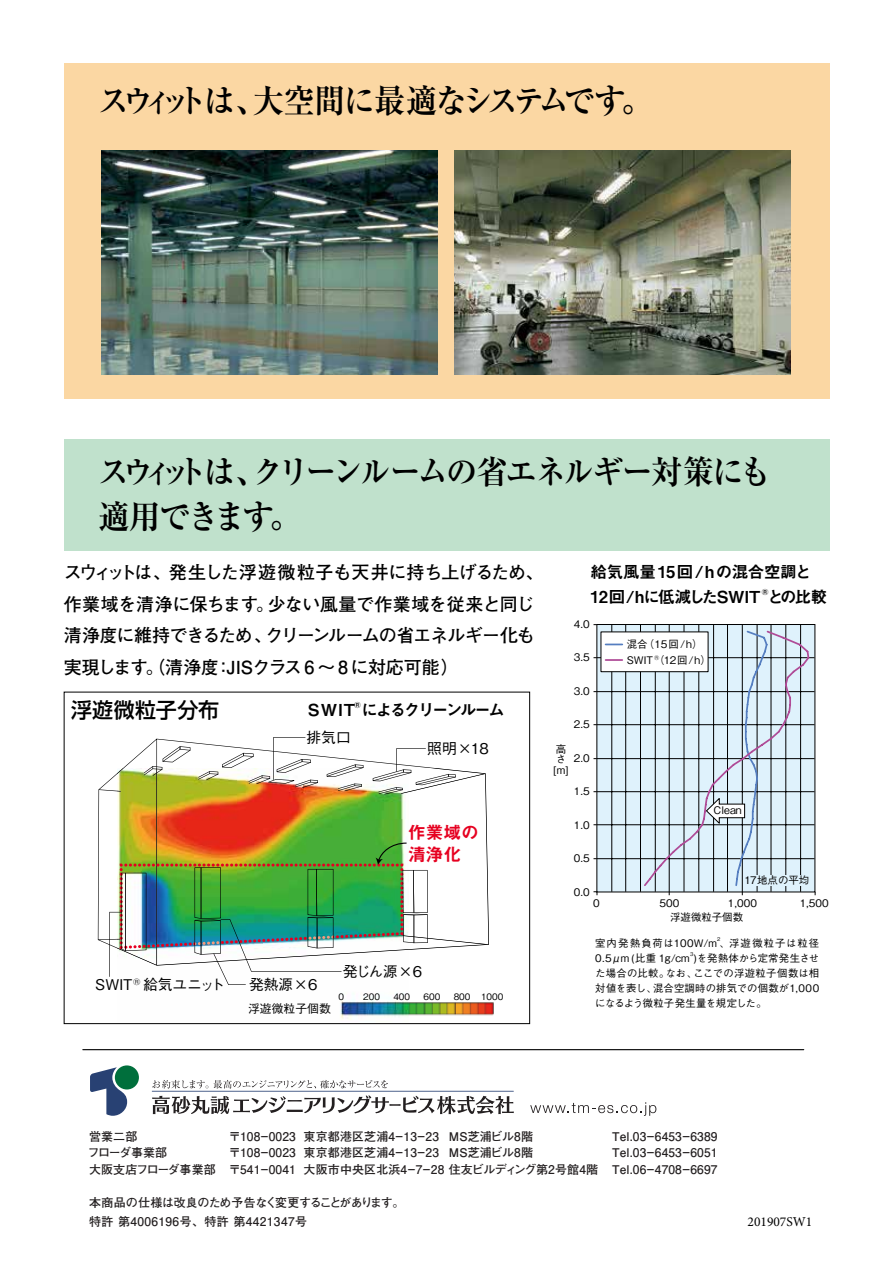
<style>
.page{position:relative;width:893px;height:1263px;background:#fff}
.page>*{position:absolute;margin:0;border:0;box-sizing:border-box;transform-origin:0 0}
.t1{font:700 33px/45px "Ryumin Pro";letter-spacing:-.09em;color:#000;scale:.95 1}
.t2{font:700 33px "Ryumin Pro";letter-spacing:-.16em;color:#000;scale:.95 1}
.t3{font:500 21px "Shin Go Pro";letter-spacing:.01em;color:#000}
.t4{font:700 18px/31.5px "Futo Go B101 Pro";letter-spacing:-.035em;color:#000}
.t5{font:17.7px/22.2px "Midashi Go Pro MB31 90 pv RKSJ H";color:#e60020}
.t6{font:16.5px/25.5px "Midashi Go Pro MB31";letter-spacing:-.03em;color:#000}
.t7{font:16.5px "Midashi Go Pro MB31";letter-spacing:-.145em;color:#000}
.t8{font:14.85px "Gothic BBB Pro Medium 90 pv RKSJ H";color:#000}
.t9{font:13.5px "Minion Pro";color:#000}
.t10{font:700 12px/16.5px "Futo Go B101 Pro";letter-spacing:.01em;color:#231f20;text-align:right}
.t11{font:700 12px/19.2px "Futo Go B101 Pro";letter-spacing:.03em;color:#231f20}
.t12{font:700 12px "Futo Go B101 Pro";letter-spacing:-.07em;color:#231f20}
.t13{font:11.85px "Gothic BBB Pro Medium 90 pv RKSJ H";color:#000}
.t14{font:10.5px/15.6px "Gothic BBB Pro Medium 90 pv RKSJ H";color:#000}
.t15{font:10.5px/10.5px "Gothic BBB Pro Medium 90 pv RKSJ V";color:#000}
.t16{font:500 10.35px/15px "Gothic BBB Pro";letter-spacing:.02em;color:#000;text-align:justify}
.t17{font:500 10.35px "Gothic BBB Pro";letter-spacing:-.015em;color:#000}
.t18{font:500 10.35px "Gothic BBB Pro";letter-spacing:.095em;color:#000}
.t19{font:8.85px "Gothic BBB Pro Medium 90 pv RKSJ H";color:#000}
.t20{font:8.25px "Midashi Go Pro MB31";color:#000}
.t21{font:500 5.25px "Gothic BBB Pro";color:#000}
</style>
<div class="page">
<div style="left:64px;top:64px;width:765px;height:335px;background:#fbd7a3"></div>
<div style="left:64px;top:439px;width:765px;height:112px;background:#c0e1cc"></div>
<div style="left:596px;top:624px;width:219px;height:268px;background:#dff2fc"></div>
<hr style="left:597px;top:858px;width:217px;height:1px;background:#000">
<hr style="left:597px;top:824px;width:217px;height:1px;background:#000">
<hr style="left:597px;top:791px;width:217px;height:1px;background:#000">
<hr style="left:597px;top:758px;width:217px;height:1px;background:#000">
<hr style="left:597px;top:724px;width:217px;height:1px;background:#000">
<hr style="left:597px;top:691px;width:217px;height:1px;background:#000">
<hr style="left:597px;top:657px;width:217px;height:1px;background:#000">
<hr style="left:611px;top:625px;width:1px;height:267px;background:#000">
<hr style="left:625px;top:625px;width:1px;height:267px;background:#000">
<hr style="left:640px;top:625px;width:1px;height:267px;background:#000">
<hr style="left:655px;top:625px;width:1px;height:267px;background:#000">
<hr style="left:684px;top:625px;width:1px;height:267px;background:#000">
<hr style="left:698px;top:625px;width:1px;height:267px;background:#000">
<hr style="left:713px;top:625px;width:1px;height:267px;background:#000">
<hr style="left:727px;top:625px;width:1px;height:267px;background:#000">
<hr style="left:757px;top:625px;width:1px;height:267px;background:#000">
<hr style="left:771px;top:625px;width:1px;height:267px;background:#000">
<hr style="left:785px;top:625px;width:1px;height:267px;background:#000">
<hr style="left:800px;top:625px;width:1px;height:267px;background:#000">
<hr style="left:669px;top:625px;width:1px;height:267px;background:#000">
<hr style="left:742px;top:625px;width:1px;height:267px;background:#000">
<svg style="left:593px;top:891px;width:5px;height:4px"></svg>
<div style="left:600px;top:631px;width:108px;height:41px;background:linear-gradient(to bottom,#fff,#fff)"></div>
<svg style="left:769px;top:629px;width:42px;height:259px"></svg>
<svg style="left:604px;top:629px;width:165px;height:266px"></svg>
<div style="left:744px;top:875px;width:66px;height:10px;background:#dff2fc"></div>
<img style="left:340px;top:999px;width:154px;height:20px">
<img style="left:98px;top:737px;width:390px;height:248px">
<div style="left:64px;top:692px;width:466px;height:332px;border:1px solid #000"></div>
<img style="left:101px;top:151px;width:337px;height:223px">
<img style="left:454px;top:151px;width:337px;height:223px">
<svg style="left:152px;top:1080px;width:236px;height:9px"></svg>
<hr style="left:152px;top:1091px;width:362px;height:1px;background:#284173">
<div style="left:115px;top:1065px;width:24px;height:24px;background:#006f3c;border-radius:50%"></div>
<svg style="left:90px;top:1067px;width:37px;height:49px"></svg>
<svg style="left:152px;top:1095px;width:362px;height:19px"></svg>
<svg style="left:530px;top:1102px;width:126px;height:14px"></svg>
<hr style="left:83px;top:1049px;width:721px;height:1px;background:#000">
<h1 class="t2" style="left:98px;top:75px;width:585px">スウィットは、大空間に最適なシステムです。</h1>
<h1 class="t1" style="left:98px;top:447px;width:710px">スウィットは、クリーンルームの省エネルギー対策にも適用できます。</h1>
<h3 class="t4" style="left:64px;top:554px;width:481px">スウィットは、発生した浮遊微粒子も天井に持ち上げるため、作業域を清浄に保ちます。少ない風量で作業域を従来と同じ清浄度に維持できるため、クリーンルームの省エネルギー化も実現します。（清浄度：JISクラス6 〜 8に対応可能）</h3>
<h2 class="t3" style="left:71px;top:693px;width:149px">浮遊微粒子分布</h2>
<h3 class="t7" style="left:308px;top:697px;width:198px">SWIT によるクリーンルーム</h3>
<p class="t20" style="left:354px;top:698px;width:8px">®</p>
<p class="t8" style="left:306px;top:725px;width:46px">排気口</p>
<p class="t8" style="left:427px;top:736px;width:63px">照明×18</p>
<h3 class="t5" style="left:408px;top:819px;width:73px">作業域の清浄化</h3>
<p class="t8" style="left:95px;top:972px;width:131px">SWIT<sup>®</sup> 給気ユニット</p>
<p class="t8" style="left:249px;top:972px;width:70px">発熱源×6</p>
<p class="t13" style="left:248px;top:998px;width:84px">浮遊微粒子個数</p>
<p class="t8" style="left:343px;top:959px;width:81px">発じん源×6</p>
<p class="t19" style="left:339px;top:990px;width:7px">0</p>
<p class="t19" style="left:363px;top:990px;width:18px">200</p>
<p class="t19" style="left:393px;top:990px;width:18px">400</p>
<p class="t19" style="left:423px;top:990px;width:18px">600</p>
<p class="t19" style="left:454px;top:990px;width:51px">800 1000</p>
<h3 class="t6" style="left:590px;top:557px;width:238px">給気風量15回/ｈの混合空調と<br>12回/hに低減したSWIT との比較</h3>
<p class="t20" style="left:762px;top:585px;width:8px">®</p>
<p class="t14" style="left:574px;top:614px;width:17px">4.0</p>
<p class="t14" style="left:574px;top:648px;width:17px">3.5</p>
<p class="t14" style="left:574px;top:681px;width:17px">3.0</p>
<p class="t14" style="left:574px;top:715px;width:17px">2.5</p>
<p class="t14" style="left:574px;top:748px;width:17px">2.0</p>
<p class="t14" style="left:574px;top:782px;width:17px">1.5</p>
<p class="t14" style="left:574px;top:815px;width:17px">1.0</p>
<p class="t14" style="left:574px;top:849px;width:17px">0.5</p>
<p class="t14" style="left:574px;top:882px;width:17px">0.0</p>
<p class="t15" style="left:556px;top:742px;width:11px">高さ</p>
<p class="t14" style="left:553px;top:761px;width:18px">[m]</p>
<p class="t14" style="left:627px;top:635px;width:86px">混合（15回/h）<br>SWIT <sup>®</sup>（12回/h）</p>
<p class="t14" style="left:714px;top:801px;width:30px">Clean</p>
<p class="t14" style="left:744px;top:871px;width:66px">17地点の平均</p>
<p class="t14" style="left:593px;top:894px;width:8px">0</p>
<p class="t14" style="left:659px;top:894px;width:21px">500</p>
<p class="t14" style="left:728px;top:894px;width:31px">1,000</p>
<p class="t14" style="left:800px;top:894px;width:31px">1,500</p>
<p class="t14" style="left:670px;top:908px;width:75px">浮遊微粒子個数</p>
<p class="t21" style="left:717px;top:935px;width:5px">2</p>
<p class="t17" style="left:595px;top:949px;width:225px">0.5μm (比重 1g/cm )を発熱体から定常発生させ</p>
<p class="t18" style="left:595px;top:934px;width:225px">室内発熱負荷は100W/m 、浮遊微粒子は粒径</p>
<p class="t14" style="left:739px;top:938px;width:68px">17地点の平均</p>
<p class="t21" style="left:690px;top:950px;width:5px">3</p>
<p class="t16" style="left:595px;top:964px;width:225px">た場合の比較。なお、ここでの浮遊粒子個数は相対値を表し、混合空調時の排気での個数が1,000になるよう微粒子発生量を規定した。</p>
<p class="t10" style="left:89px;top:1126px;width:50px">営業二部</p>
<p class="t10" style="left:229px;top:1126px;width:306px">〒108-0023 東京都港区芝浦4-13-23 MS芝浦ビル8階</p>
<p class="t10" style="left:612px;top:1126px;width:107px">Tel.03-6453-6389</p>
<p class="t12" style="left:88px;top:1143px;width:81px">フローダ事業部</p>
<p class="t10" style="left:229px;top:1143px;width:306px">〒108-0023 東京都港区芝浦4-13-23 MS芝浦ビル8階</p>
<p class="t10" style="left:89px;top:1143px;width:630px">Tel.03-6453-6051<br>大阪支店フローダ事業部 〒541-0041 大阪市中央区北浜4-7-28 住友ビルディング第2号館4階 Tel.06-4708-6697</p>
<p class="t11" style="left:89px;top:1191px;width:317px">本商品の仕様は改良のため予告なく変更することがあります。特許 第4006196号、特許 第4421347号</p>
<p class="t9" style="left:747px;top:1213px;width:66px">201907SW1</p>
</div>
